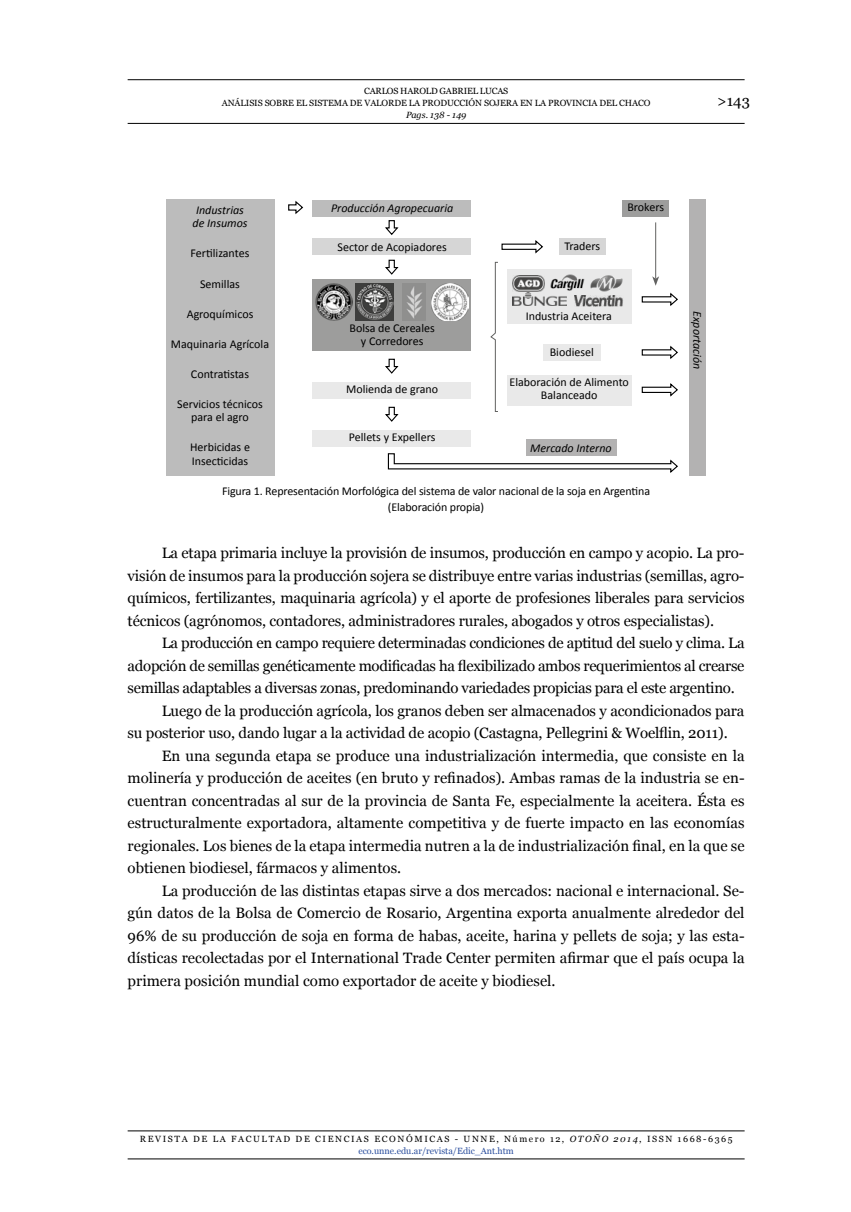
<style>
.page{position:relative;width:851px;height:1212px;background:#fff}
.page>*{position:absolute;margin:0;border:0;box-sizing:border-box;transform-origin:0 0}
.t1{font:15px/22.5px "Georgia";color:#000;text-align:justify}
.t2{font:15px "Georgia";letter-spacing:-.02em;color:#000}
.t3{font:12px/13.5px "Calibri";color:#000;text-align:center}
.t4{font:italic 12px/13.5px "Calibri";color:#000}
.t5{font:9px/12px "Georgia";letter-spacing:.18em;color:#000;text-align:center}
.t6{font:9px/12px "Georgia";letter-spacing:-.01em;color:#000;text-align:center}
.t7{font:italic 9px "Georgia";color:#000}
.s1{font-style:italic}
.s2{color:#294d9d}
</style>
<div class="page">
<hr style="left:128px;top:123px;width:616px;height:1px;background:#000">
<hr style="left:128px;top:79px;width:616px;height:1px;background:#000">
<hr style="left:128px;top:1158px;width:616px;height:1px;background:#000">
<hr style="left:128px;top:1130px;width:616px;height:1px;background:#000">
<div style="left:312px;top:200px;width:159px;height:16px;background:#bcbcbc"></div>
<div style="left:312px;top:430px;width:159px;height:17px;background:#e9e9e9"></div>
<div style="left:312px;top:382px;width:159px;height:16px;background:#e9e9e9"></div>
<div style="left:312px;top:238px;width:159px;height:17px;background:#d6d6d6"></div>
<div style="left:558px;top:238px;width:47px;height:17px;background:#d6d6d6"></div>
<div style="left:526px;top:440px;width:90px;height:16px;background:#b3b2b2"></div>
<div style="left:689px;top:200px;width:17px;height:276px;background:#b3b2b2"></div>
<div style="left:507px;top:375px;width:124px;height:31px;background:#e9e9e9"></div>
<div style="left:312px;top:279px;width:159px;height:72px;background:#9d9d9c"></div>
<div style="left:166px;top:200px;width:109px;height:276px;background:#bcbcbc"></div>
<div style="left:621px;top:200px;width:47px;height:16px;background:#9d9d9c"></div>
<img style="left:315px;top:284px;width:38px;height:37px">
<img style="left:431px;top:284px;width:37px;height:37px">
<img style="left:356px;top:284px;width:37px;height:37px">
<img style="left:402px;top:284px;width:23px;height:37px">
<svg style="left:385px;top:220px;width:14px;height:15px"></svg>
<svg style="left:501px;top:240px;width:42px;height:14px"></svg>
<svg style="left:385px;top:259px;width:14px;height:16px"></svg>
<svg style="left:288px;top:200px;width:16px;height:15px"></svg>
<svg style="left:385px;top:358px;width:14px;height:16px"></svg>
<svg style="left:641px;top:345px;width:37px;height:14px"></svg>
<svg style="left:641px;top:383px;width:37px;height:14px"></svg>
<svg style="left:387px;top:453px;width:291px;height:20px"></svg>
<svg style="left:385px;top:406px;width:14px;height:16px"></svg>
<div style="left:543px;top:344px;width:57px;height:16px;background:#e9e9e9"></div>
<div style="left:507px;top:270px;width:124px;height:54px;background:#e9e9e9"></div>
<img style="left:512px;top:293px;width:54px;height:12px">
<img style="left:550px;top:274px;width:34px;height:17px">
<img style="left:590px;top:275px;width:32px;height:16px">
<img style="left:513px;top:275px;width:31px;height:16px">
<img style="left:574px;top:295px;width:49px;height:11px">
<svg style="left:490px;top:262px;width:8px;height:150px"></svg>
<hr style="left:655px;top:222px;width:1px;height:57px;background:#616160">
<svg style="left:641px;top:276px;width:37px;height:30px"></svg>
<p class="t6" style="left:222px;top:85px;width:430px">CARLOS HAROLD GABRIEL LUCAS<br>ANÁLISIS SOBRE EL SISTEMA DE VALORDE LA PRODUCCIÓN SOJERA EN LA PROVINCIA DEL CHACO</p>
<p class="t7" style="left:406px;top:109px;width:62px">Pags. 138 - 149</p>
<p class="t1" style="left:717px;top:90px;width:34px">&gt;143</p>
<p class="t4" style="left:192px;top:203px;width:56px">Industrias de Insumos</p>
<p class="t3" style="left:191px;top:247px;width:60px">Fertilizantes</p>
<p class="t3" style="left:200px;top:277px;width:41px">Semillas</p>
<p class="t3" style="left:187px;top:307px;width:68px">Agroquímicos</p>
<p class="t3" style="left:171px;top:337px;width:100px">Maquinaria Agrícola</p>
<p class="t3" style="left:191px;top:367px;width:60px">Contratistas</p>
<p class="t3" style="left:177px;top:397px;width:87px">Servicios técnicos para el agro</p>
<p class="t3" style="left:190px;top:440px;width:61px;text-align:left">Herbicidas e<br>Insecticidas</p>
<p class="t4" style="left:331px;top:201px;width:124px">Producción Agropecuaria</p>
<p class="t3" style="left:337px;top:240px;width:111px">Sector de Acopiadores</p>
<p class="t3" style="left:349px;top:321px;width:87px">Bolsa de Cereales y Corredores</p>
<p class="t3" style="left:346px;top:383px;width:94px">Molienda de grano</p>
<p class="t3" style="left:349px;top:431px;width:88px">Pellets y Expellers</p>
<p class="t3" style="left:564px;top:239px;width:37px">Traders</p>
<p class="t3" style="left:627px;top:200px;width:38px">Brokers</p>
<p class="t3" style="left:525px;top:309px;width:88px">Industria Aceitera</p>
<p class="t3" style="left:549px;top:345px;width:46px">Biodiesel</p>
<p class="t3" style="left:509px;top:375px;width:121px">Elaboración de Alimento<br>Balanceado</p>
<p class="t4" style="left:530px;top:441px;width:83px">Mercado Interno</p>
<p class="t3" style="left:222px;top:482px;width:429px;line-height:16.5px">Figura 1. Representación Morfológica del sistema de valor nacional de la soja en Argentina (Elaboración propia)</p>
<p class="t4" style="left:704px;top:311px;width:59px;rotate:90deg">Exportación</p>
<p class="t1" style="left:128px;top:542px;width:618px;text-indent:34px">La etapa primaria incluye la provisión de insumos, producción en campo y acopio. La pro&shy;visión de insumos para la producción sojera se distribuye entre varias industrias (semillas, agro&shy;químicos, fertilizantes, maquinaria agrícola) y el aporte de profesiones liberales para servicios técnicos (agrónomos, contadores, administradores rurales, abogados y otros especialistas).</p>
<p class="t2" style="left:162px;top:634px;width:584px">La producción en campo requiere determinadas condiciones de aptitud del suelo y clima. La</p>
<p class="t2" style="left:128px;top:656px;width:618px">adopción de semillas genéticamente modificadas ha flexibilizado ambos requerimientos al crearse</p>
<p class="t2" style="left:128px;top:679px;width:608px">semillas adaptables a diversas zonas, predominando variedades propicias para el este argentino.</p>
<p class="t1" style="left:162px;top:700px;width:584px">Luego de la producción agrícola, los granos deben ser almacenados y acondicionados para</p>
<p class="t1" style="left:128px;top:722px;width:601px">su posterior uso, dando lugar a la actividad de acopio (Castagna, Pellegrini &amp; Woelflin, 2011).</p>
<p class="t1" style="left:162px;top:745px;width:584px">En una segunda etapa se produce una industrialización intermedia, que consiste en la</p>
<p class="t1" style="left:128px;top:767px;width:618px">molinería y producción de aceites (en bruto y refinados). Ambas ramas de la industria se en-</p>
<p class="t1" style="left:128px;top:790px;width:618px">cuentran concentradas al sur de la provincia de Santa Fe, especialmente la aceitera. Ésta es</p>
<p class="t1" style="left:128px;top:812px;width:618px">estructuralmente exportadora, altamente competitiva y de fuerte impacto en las economías</p>
<p class="t1" style="left:128px;top:835px;width:618px">regionales. Los bienes de la etapa intermedia nutren a la de industrialización final, en la que se</p>
<p class="t1" style="left:128px;top:857px;width:275px">obtienen biodiesel, fármacos y alimentos.</p>
<p class="t1" style="left:162px;top:880px;width:584px">La producción de las distintas etapas sirve a dos mercados: nacional e internacional. Se-</p>
<p class="t1" style="left:128px;top:902px;width:618px">gún datos de la Bolsa de Comercio de Rosario, Argentina exporta anualmente alrededor del</p>
<p class="t1" style="left:128px;top:925px;width:618px">96% de su producción de soja en forma de habas, aceite, harina y pellets de soja; y las esta-</p>
<p class="t1" style="left:128px;top:947px;width:618px">dísticas recolectadas por el International Trade Center permiten afirmar que el país ocupa la</p>
<p class="t1" style="left:128px;top:970px;width:429px">primera posición mundial como exportador de aceite y biodiesel.</p>
<p class="t5" style="left:140px;top:1133px;width:594px">REVISTA DE LA FACULTAD DE CIENCIAS ECONÓMICAS - UNNE, Número 12, <span class="s1">OTOÑO 2014</span>, ISSN 1668-6365 <span class="s2">eco.unne.edu.ar/revista/Edic_Ant.htm</span></p>
</div>
